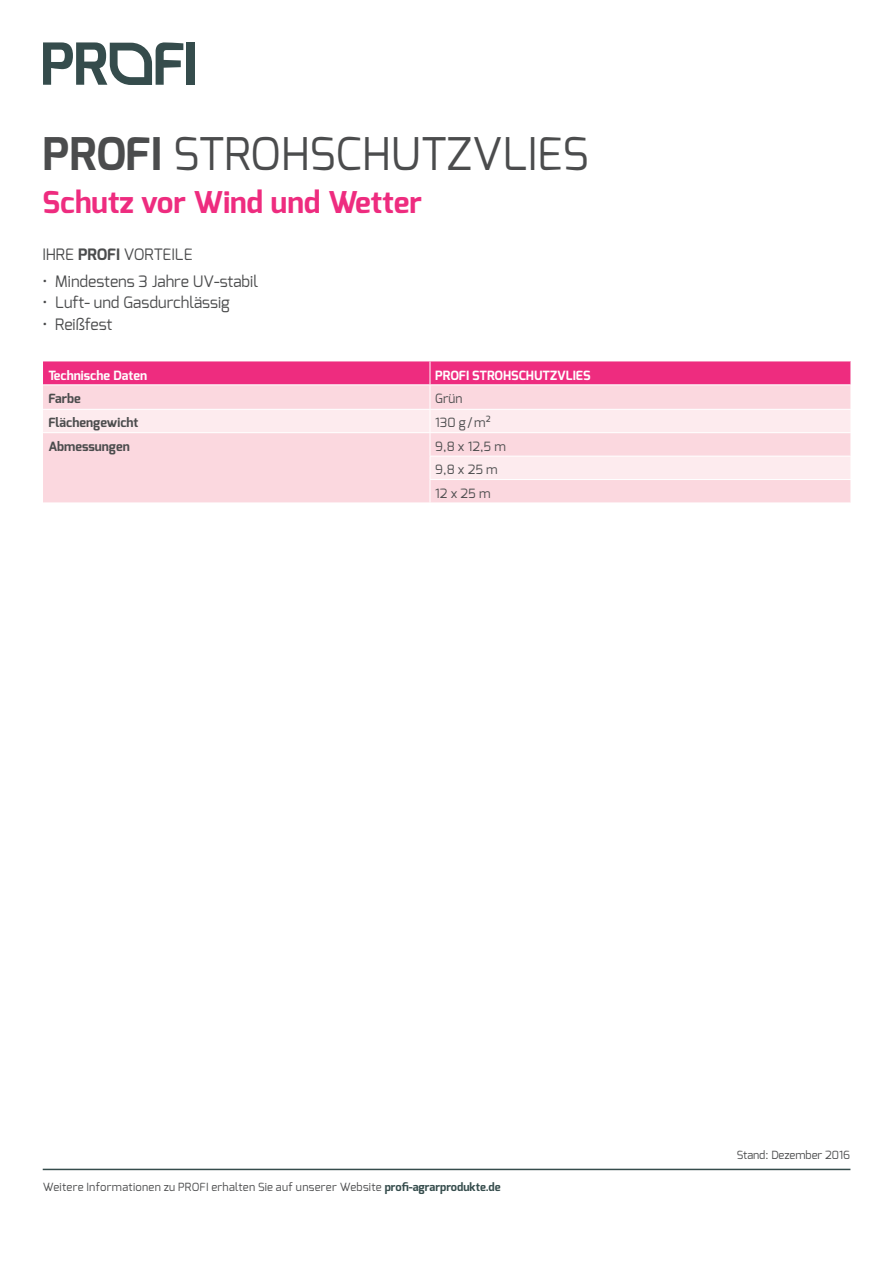
<style>
.page{position:relative;width:893px;height:1263px;background:#fff}
.page>*{position:absolute;margin:0;border:0;box-sizing:border-box;transform-origin:0 0}
.t1{font:45px "Exo";color:#4b4c4d}
.t2{font:700 45px "Exo";color:#4b4c4d}
.t3{font:700 30px "Exo";color:#ee2c7f}
.t4{font:15.75px "Exo";color:#4b4c4d}
.t5{font:700 15.75px "Exo";color:#4b4c4d}
.t6{font:700 12.75px "Exo";color:#fff}
.t7{font:12.75px/23.4px "Exo";color:#4b4c4d}
.t8{font:700 12.75px "Exo";color:#4b4c4d}
.t9{font:11.25px "Exo";letter-spacing:.02em;color:#4b4c4d}
.t10{font:11.25px "Exo";color:#4b4c4d}
.s1{font-weight:400}
.s2{font-weight:700;color:#354c4c}
</style>
<div class="page">
<hr style="left:43px;top:1169px;width:807px;height:1px;background:#354c4c">
<div style="left:187px;top:42px;width:8px;height:43px;background:#354c4c"></div>
<svg style="left:43px;top:42px;width:140px;height:43px"></svg>
<svg style="left:43px;top:361px;width:808px;height:141px;background:#f9c1d4"></svg>
<h1 class="t2" style="left:43px;top:125px;width:51px">PROFI</h1>
<h1 class="t1" style="left:173px;top:125px;width:80px">Strohschu</h1>
<h1 class="t1" style="left:421px;top:125px;width:75px">tzvlies</h1>
<h2 class="t3" style="left:43px;top:183px;width:381px">Schutz vor Wind und Wetter</h2>
<h3 class="t5" style="left:43px;top:245px;width:54px"><span class="s1">IHRE</span> PROFI</h3>
<h3 class="t4" style="left:124px;top:245px;width:70px">VORTEILE</h3>
<h3 class="t4" style="left:43px;top:271px;width:217px">• Mindestens 3 Jahre UV-stabil</h3>
<h3 class="t4" style="left:43px;top:292px;width:189px">• Luft- und Gasdurchlässig</h3>
<h3 class="t4" style="left:43px;top:314px;width:71px">• Reißfest</h3>
<p class="t6" style="left:48px;top:367px;width:100px">Technische Daten</p>
<p class="t6" style="left:435px;top:367px;width:15px">PROFI</p>
<p class="t6" style="left:472px;top:367px;width:24px">STROH</p>
<p class="t6" style="left:511px;top:367px;width:81px">SCHUTZVLIES</p>
<p class="t8" style="left:48px;top:390px;width:34px">Farbe</p>
<p class="t7" style="left:435px;top:387px;width:29px">Grün</p>
<p class="t8" style="left:48px;top:415px;width:92px">Flächengewicht</p>
<p class="t7" style="left:435px;top:411px;width:57px">130 g/m²</p>
<p class="t8" style="left:48px;top:438px;width:83px">Abmessungen</p>
<p class="t7" style="left:435px;top:434px;width:72px">9,8 x 12,5 m<br>9,8 x 25 m<br>12x25m</p>
<p class="t9" style="left:43px;top:1179px;width:459px">Weitere Informationen zu PROFI erhalten Sie auf unserer Website <span class="s2">profi-agrarprodukte.de</span></p>
<p class="t10" style="left:737px;top:1148px;width:115px">Stand: Dezember 2016</p>
</div>
